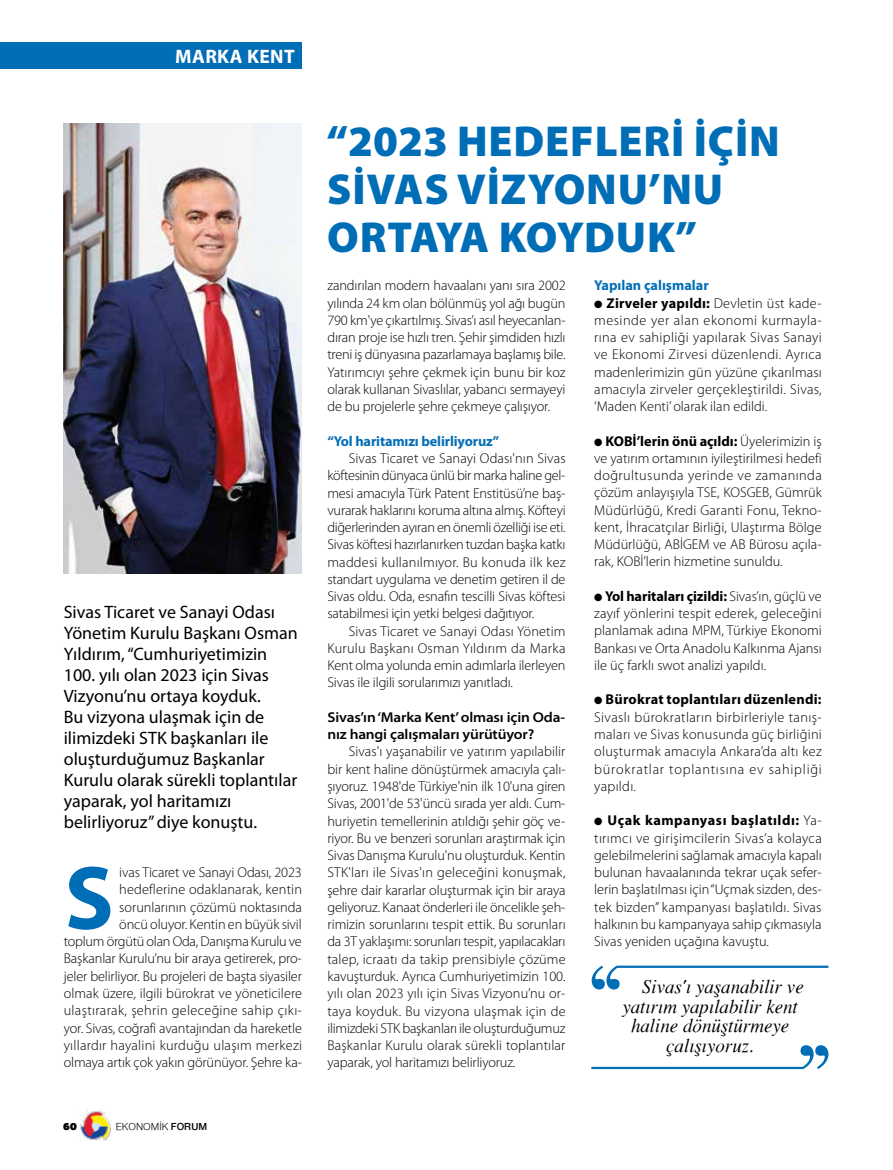
<style>
.page{position:relative;width:893px;height:1170px;background:#fff}
.page>*{position:absolute;margin:0;border:0;box-sizing:border-box;transform-origin:0 0}
.t1{font:700 91.05px "Myriad Pro";color:#006eb7}
.t2{font:900 43.5px/48px "Myriad Pro";letter-spacing:.02em;color:#006eb7}
.t3{font:19.5px "Times G Italic";color:#000}
.t4{font:700 19.5px "Myriad Pro";letter-spacing:.02em;color:#fff}
.t5{font:18px/21px "Myriad Pro";color:#000}
.t6{font:300 14.25px/17.2px "Myriad Pro";letter-spacing:-.005em;color:#000;text-align:justify}
.t7{font:600 semi-expanded 14.25px/17.2px "Myriad Pro";letter-spacing:-.01em;color:#000}
.t8{font:700 14.25px "Myriad Pro";letter-spacing:-.01em;color:#006eb7}
.t9{font:10.5px "Nimbus Sans Novus";color:#000}
.t10{font:900 10.5px "PF Agora Sans Pro";color:#000}
.s1{font-weight:600}
.s2{font-weight:700}
</style>
<div class="page">
<img style="left:80px;top:1109px;width:31px;height:31px">
<div style="left:0;top:43px;width:302px;height:26px;background:#006eb7"></div>
<svg style="left:592px;top:965px;width:28px;height:24px"></svg>
<hr style="left:617px;top:965px;width:211px;height:2px;background:#006eb7">
<svg style="left:800px;top:1045px;width:28px;height:23px"></svg>
<hr style="left:591px;top:1066px;width:212px;height:2px;background:#006eb7">
<img style="left:64px;top:124px;width:238px;height:449px">
<h3 class="t4" style="left:175px;top:45px;width:121px">MARKA KENT</h3>
<p class="t5" style="left:64px;top:601px;width:236px">Sivas Ticaret ve Sanayi Odası<br>Yönetim Kurulu Başkanı Osman<br>Yıldırım, “Cumhuriyetimizin<br>100. yılı olan 2023 için Sivas<br>Vizyonu’nu ortaya koyduk.<br>Bu vizyona ulaşmak için de ilimizdeki STK başkanları ile oluşturduğumuz Başkanlar<br>Kurulu olarak sürekli toplantılar yaparak, yol haritamızı belirliyoruz” diye konuştu.</p>
<h1 class="t1" style="left:65px;top:847px;width:51px">S</h1>
<p class="t6" style="left:64px;top:863px;width:240px;text-align:right">ivas Ticaret ve Sanayi Odası, 2023 hedeflerine odaklanarak, kentin sorunlarının çözümü noktasında<br>öncü oluyor. Kentin en büyük sivil<br>toplum örgütü olan Oda, Danışma Kurulu ve Başkanlar Kurulu’nu bir araya getirerek, pro&shy;jeler belirliyor. Bu projeleri de başta siyasiler olmak üzere, ilgili bürokrat ve yöneticilere ulaştırarak, şehrin geleceğine sahip çıkı&shy;yor. Sivas, coğrafi avantajından da hareketle yıllardır hayalini kurduğu ulaşım merkezi olmaya artık çok yakın görünüyor. Şehre ka-</p>
<p class="t10" style="left:63px;top:1119px;width:15px">60</p>
<p class="t9" style="left:116px;top:1120px;width:93px">EKONOMİK <span class="s1">FORUM</span></p>
<h2 class="t2" style="left:327px;top:118px;width:455px">“2023 HEDEFLERI IÇIN<br>SIVAS VIZYONU’NU<br>ORTAYA KOYDUK”</h2>
<p class="t6" style="left:327px;top:277px;width:240px">zandırılan modern havaalanı yanı sıra 2002 yılında 24 km olan bölünmüş yol ağı bugün 790 km'ye çıkartılmış. Sivas’ı asıl heyecanlan&shy;dıran proje ise hızlı tren. Şehir şimdiden hızlı treni iş dünyasına pazarlamaya başlamış bile.<br>Yatırımcıyı şehre çekmek için bunu bir koz olarak kullanan Sivaslılar, yabancı sermayeyi de bu projelerle şehre çekmeye çalışıyor.</p>
<p class="t8" style="left:327px;top:433px;width:173px">“Yol haritamızı belirliyoruz”</p>
<p class="t6" style="left:327px;top:450px;width:240px;text-indent:21px">Sivas Ticaret ve Sanayi Odası'nın Sivas köftesinin dünyaca ünlü bir marka haline gel&shy;mesi amacıyla Türk Patent Enstitüsü’ne baş&shy;vurarak haklarını koruma altına almış. Köfteyi diğerlerinden ayıran en önemli özelliği ise eti.<br>Sivas köftesi hazırlanırken tuzdan başka katkı maddesi kullanılmıyor. Bu konuda ilk kez standart uygulama ve denetim getiren il de Sivas oldu. Oda, esnafın tescilli Sivas köftesi satabilmesi için yetki belgesi dağıtıyor.</p>
<p class="t6" style="left:327px;top:622px;width:240px;text-indent:21px">Sivas Ticaret ve Sanayi Odası Yönetim Kurulu Başkanı Osman Yıldırım da Marka Kent olma yolunda emin adımlarla ilerleyen Sivas ile ilgili sorularımızı yanıtladı.</p>
<p class="t7" style="left:327px;top:708px;width:239px">Sivas’ın ‘Marka Kent’ olması için Oda&shy;nız hangi çalışmaları yürütüyor?</p>
<p class="t6" style="left:327px;top:743px;width:240px;text-indent:21px">Sivas'ı yaşanabilir ve yatırım yapılabilir bir kent haline dönüştürmek amacıyla çalı&shy;şıyoruz. 1948'de Türkiye'nin ilk 10'una giren Sivas, 2001'de 53'üncü sırada yer aldı. Cum&shy;huriyetin temellerinin atıldığı şehir göç ve&shy;riyor. Bu ve benzeri sorunları araştırmak için Sivas Danışma Kurulu'nu oluşturduk. Kentin STK'ları ile Sivas'ın geleceğini konuşmak, şehre dair kararlar oluşturmak için bir araya geliyoruz. Kanaat önderleri ile öncelikle şeh&shy;rimizin sorunlarını tespit ettik. Bu sorunları da 3T yaklaşımı: sorunları tespit, yapılacakları talep, icraatı da takip prensibiyle çözüme kavuşturduk. Ayrıca Cumhuriyetimizin 100. yılı olan 2023 yılı için Sivas Vizyonu’nu or&shy;taya koyduk. Bu vizyona ulaşmak için de ilimizdeki STK başkanları ile oluşturduğumuz Başkanlar Kurulu olarak sürekli toplantılar yaparak, yol haritamızı belirliyoruz.</p>
<p class="t8" style="left:594px;top:277px;width:116px">Yapılan çalışmalar</p>
<p class="t6" style="left:594px;top:294px;width:229px">● <span class="s2">Zirveler yapıldı:</span> Devletin üst kade&shy;mesinde yer alan ekonomi kurmayla&shy;rına ev sahipliği yapılarak Sivas Sanayi ve Ekonomi Zirvesi düzenlendi. Ayrıca madenlerimizin gün yüzüne çıkarılması amacıyla zirveler gerçekleştirildi. Sivas, ‘Maden Kenti’ olarak ilan edildi.</p>
<p class="t6" style="left:594px;top:432px;width:229px">● <span class="s2">KOBİ’lerin önü açıldı:</span> Üyelerimizin iş ve yatırım ortamının iyileştirilmesi hedefi doğrultusunda yerinde ve zamanında çözüm anlayışıyla TSE, KOSGEB, Gümrük Müdürlüğü, Kredi Garanti Fonu, Tekno&shy;kent, İhracatçılar Birliği, Ulaştırma Bölge Müdürlüğü, ABİGEM ve AB Bürosu açıla&shy;rak, KOBİ’lerin hizmetine sunuldu.</p>
<p class="t6" style="left:594px;top:587px;width:229px">● <span class="s2">Yol haritaları çizildi:</span> Sivas’ın, güçlü ve zayıf yönlerini tespit ederek, geleceğini planlamak adına MPM, Türkiye Ekonomi Bankası ve Orta Anadolu Kalkınma Ajansı ile üç farklı swot analizi yapıldı.</p>
<p class="t6" style="left:594px;top:691px;width:229px">● <span class="s2">Bürokrat toplantıları düzenlendi:<br></span>Sivaslı bürokratların birbirleriyle tanış&shy;maları ve Sivas konusunda güç birliğini oluşturmak amacıyla Ankara’da altı kez bürokratlar toplantısına ev sahipliği yapıldı.</p>
<p class="t6" style="left:594px;top:812px;width:229px">● <span class="s2">Uçak kampanyası başlatıldı:</span> Ya&shy;tırımcı ve girişimcilerin Sivas’a kolayca gelebilmelerini sağlamak amacıyla kapalı bulunan havaalanında tekrar uçak sefer&shy;lerin başlatılması için “Uçmak sizden, des&shy;tek bizden” kampanyası başlatıldı. Sivas halkının bu kampanyaya sahip çıkmasıyla Sivas yeniden uçağına kavuştu.</p>
<h3 class="t3" style="left:642px;top:974px;width:163px">Sivas'ı yaşanabilir ve</h3>
<h3 class="t3" style="left:622px;top:994px;width:177px">yatırım yapılabilir kent</h3>
<h3 class="t3" style="left:631px;top:1013px;width:160px">haline dönüştürmeye</h3>
<h3 class="t3" style="left:666px;top:1033px;width:89px">çalışıyoruz.</h3>
</div>
